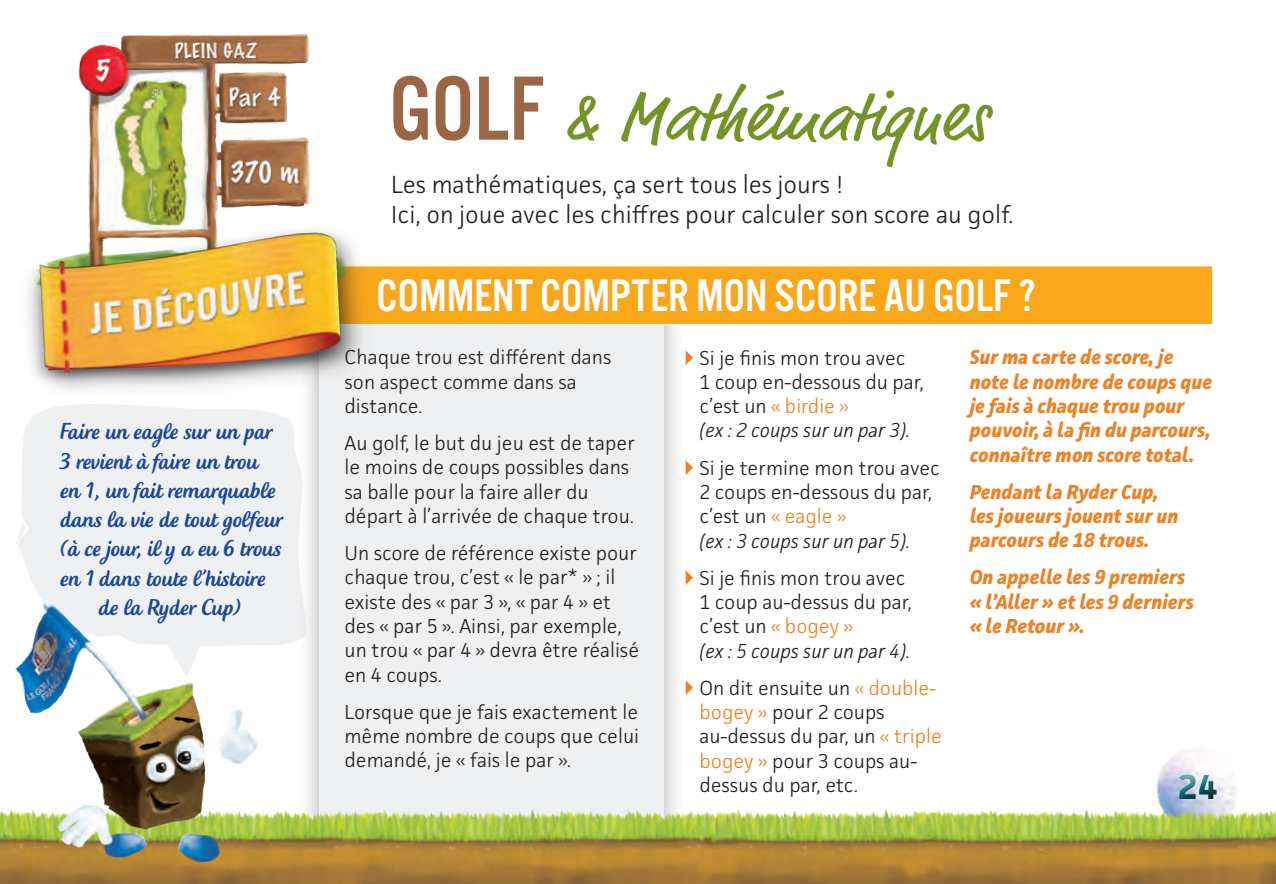
<style>
.page{position:relative;width:1276px;height:884px;background:#fff}
.page>*{position:absolute;margin:0;border:0;box-sizing:border-box;transform-origin:0 0}
.TITRE{font:69.75px "Market OT";color:#759327}
.titre_de_section{font:47.25px "Alternate Got No 3 D";color:#fff}
.t1{font:700 35.1px "Facit";color:#05686f}
.MASCOTTE{font:30.38px "Creamy Script";color:#1b4997}
.legende_titre{font:300 24.75px "Facit";color:#231f20}
.Texte{font:300 20.25px/24.3px "Facit";color:#231f20}
.Texte-2{font:italic 700 20.25px/24.3px "Facit";color:#ee8124}
.s1{font-family:"Alternate Got No 3 D";font-size:94.5px;color:#9b6546}
.s2{color:#ee8124}
.s3{font-style:italic}
</style>
<div class="page">
<div style="left:16px;top:480px;width:281px;height:165px;background:#eff0f1"></div>
<div style="left:297px;top:293px;width:388px;height:590px;background:#231f20;opacity:.38"></div>
<div style="left:319px;top:301px;width:344px;height:578px;background:#eff0f1"></div>
<div style="left:324px;top:267px;width:887px;height:56px;background:#f9a71b"></div>
<div style="left:323px;top:266px;width:889px;height:58px;border:2px solid #f9a71b"></div>
<img style="left:78px;top:34px;width:232px;height:180px">
<img style="left:22px;top:214px;width:376px;height:266px">
<img style="left:0;top:739px;width:1276px;height:144px">
<div style="left:1164px;top:752px;width:67px;height:57px;background:#fff"></div>
<div style="left:1164px;top:765px;width:73px;height:54px;background:#231f20;opacity:.75"></div>
<img style="left:13px;top:601px;width:252px;height:265px">
<p class="MASCOTTE" style="left:61px;top:417px;width:214px">Faire un eagle sur un par</p>
<p class="MASCOTTE" style="left:61px;top:446px;width:199px">3 revient à faire un trou</p>
<p class="MASCOTTE" style="left:61px;top:475px;width:217px">en 1, un fait remarquable</p>
<p class="MASCOTTE" style="left:61px;top:505px;width:224px">dans la vie de tout golfeur</p>
<p class="MASCOTTE" style="left:61px;top:534px;width:223px">(à ce jour, il y a eu 6 trous</p>
<p class="MASCOTTE" style="left:61px;top:563px;width:206px">en 1 dans toute l’histoire</p>
<p class="MASCOTTE" style="left:99px;top:593px;width:145px">de la Ryder Cup)</p>
<p class="TITRE" style="left:389px;top:76px;width:600px"><span class="s1">GOLF</span> &amp; Mathématiques</p>
<p class="legende_titre" style="left:391px;top:169px;width:453px">Les mathématiques, ça sert tous les jours !</p>
<p class="legende_titre" style="left:391px;top:199px;width:623px">Ici, on joue avec les chiffres pour calculer son score au golf.</p>
<p class="titre_de_section" style="left:376px;top:270px;width:660px">COMMENT COMPTER MON SCORE AU GOLF ?</p>
<p class="Texte" style="left:344px;top:345px;width:268px">Chaque trou est différent dans son aspect comme dans sa distance.</p>
<p class="Texte" style="left:344px;top:430px;width:292px">Au golf, le but du jeu est de taper le moins de coups possibles dans sa balle pour la faire aller du départ à l’arrivée de chaque trou.</p>
<p class="Texte" style="left:344px;top:540px;width:296px">Un score de référence existe pour chaque trou, c’est « le par* » ; il existe des « par 3 », « par 4 » et des « par 5 ». Ainsi, par exemple, un trou « par 4 » devra être réalisé en 4 coups.</p>
<p class="Texte" style="left:344px;top:699px;width:296px;text-align:justify">Lorsque que je fais exactement le même nombre de coups que celui demandé, je « fais le par ».</p>
<p class="Texte" style="left:699px;top:345px;width:226px">Si je finis mon trou avec<br>1 coup en-dessous du par, c’est un <span class="s2">« birdie »<br></span><span class="s3">(ex : 2 coups sur un par 3).</span></p>
<p class="Texte" style="left:699px;top:455px;width:242px">Si je termine mon trou avec<br>2 coups en-dessous du par, c’est un <span class="s2">« eagle »<br></span><span class="s3">(ex : 3 coups sur un par 5).</span></p>
<p class="Texte" style="left:699px;top:565px;width:214px">Si je finis mon trou avec<br>1 coup au-dessus du par, c’est un <span class="s2">« bogey »<br></span><span class="s3">(ex : 5 coups sur un par 4).</span></p>
<p class="Texte" style="left:699px;top:675px;width:244px">On dit ensuite un <span class="s2">« double&shy;bogey »</span> pour 2 coups au-dessus du par, un <span class="s2">« triple bogey »</span> pour 3 coups au&shy;dessus du par, etc.</p>
<p class="Texte-2" style="left:969px;top:345px;width:244px">Sur ma carte de score, je note le nombre de coups que je fais à chaque trou pour pouvoir, à la fin du parcours, connaître mon score total.</p>
<p class="Texte-2" style="left:969px;top:479px;width:210px">Pendant la Ryder Cup, les joueurs jouent sur un parcours de 18 trous.</p>
<p class="Texte-2" style="left:969px;top:565px;width:226px">On appelle les 9 premiers « l’Aller » et les 9 derniers « le Retour ».</p>
<h3 class="t1" style="left:1177px;top:764px;width:42px">24</h3>
</div>
